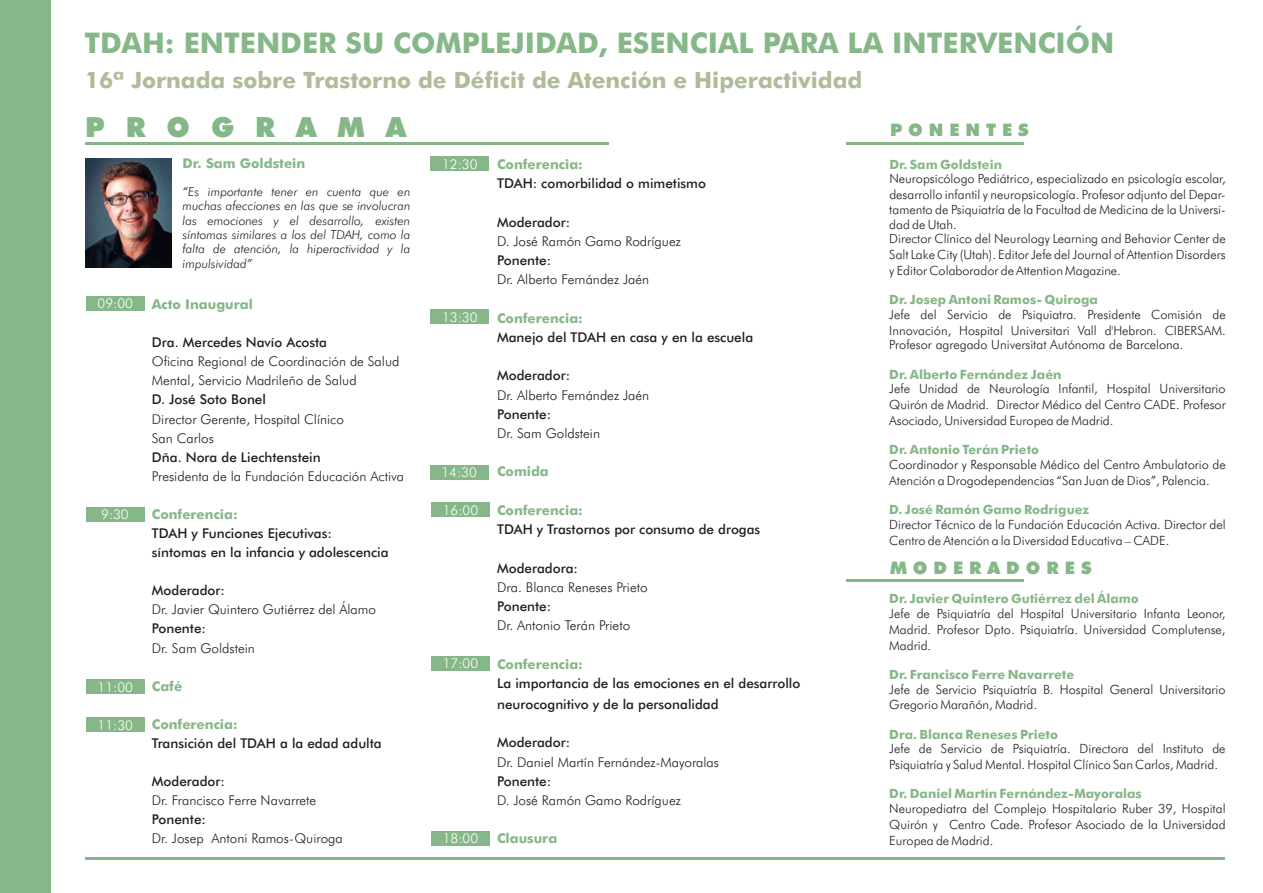
<style>
.page{position:relative;width:1263px;height:893px;background:#fff}
.page>*{position:absolute;margin:0;border:0;box-sizing:border-box;transform-origin:0 0}
.t1{font:700 28.5px "Futura BT";color:#86b788}
.t2{font:900 27.75px "Futura BT";letter-spacing:.76em;color:#86b788}
.t3{font:700 22.5px "Futura BT";color:#afbc9a}
.t4{font:900 17.25px "Futura BT";letter-spacing:.345em;color:#86b788}
.t5{font:300 13.5px/19px "Futura BT";color:#231f20}
.t6{font:500 13.5px/19px "Futura BT";color:#231f20}
.t7{font:700 13.5px "Futura BT";color:#86b788}
.t8{font:300 13.5px "Futura BT";color:#fff}
.t9{font:300 12.75px/15.9px "Futura BT";color:#231f20}
.t10{font:700 12.75px "Futura BT";color:#86b788}
.t11{font:italic 300 12.45px/14.2px "Futura BT";color:#231f20;text-align:justify}
</style>
<div class="page">
<div style="left:86px;top:296px;width:58px;height:15px;background:#86b788"></div>
<hr style="left:846px;top:142px;width:177px;height:3px;background:#86b788">
<hr style="left:846px;top:579px;width:177px;height:3px;background:#86b788">
<div style="left:0;top:0;width:51px;height:893px;background:#86b788"></div>
<hr style="left:85px;top:142px;width:523px;height:3px;background:#86b788">
<hr style="left:85px;top:857px;width:1140px;height:3px;background:#86b788">
<div style="left:430px;top:156px;width:59px;height:15px;background:#86b788"></div>
<div style="left:430px;top:309px;width:59px;height:15px;background:#86b788"></div>
<div style="left:430px;top:465px;width:59px;height:15px;background:#86b788"></div>
<div style="left:86px;top:507px;width:58px;height:14px;background:#86b788"></div>
<img style="left:85px;top:158px;width:86px;height:110px">
<div style="left:86px;top:679px;width:58px;height:15px;background:#86b788"></div>
<div style="left:86px;top:717px;width:58px;height:15px;background:#86b788"></div>
<div style="left:431px;top:502px;width:59px;height:15px;background:#86b788"></div>
<div style="left:431px;top:656px;width:59px;height:14px;background:#86b788"></div>
<div style="left:431px;top:831px;width:59px;height:14px;background:#86b788"></div>
<h1 class="t1" style="left:84px;top:31px;width:1031px">TDAH: ENTENDER SU COMPLEJIDAD, ESENCIAL PARA LA INTERVENCIÓN</h1>
<h3 class="t3" style="left:85px;top:70px;width:779px">16ª Jornada sobre Trastorno de Déficit de Atención e Hiperactividad</h3>
<h2 class="t2" style="left:85px;top:115px;width:323px">PROGRAMA</h2>
<p class="t8" style="left:98px;top:298px;width:37px">09:00</p>
<p class="t8" style="left:101px;top:509px;width:29px">9:30</p>
<p class="t8" style="left:98px;top:681px;width:37px">11:00</p>
<p class="t8" style="left:98px;top:719px;width:37px">11:30</p>
<p class="t7" style="left:183px;top:158px;width:124px">Dr. Sam Goldstein</p>
<p class="t11" style="left:183px;top:186px;width:229px">“Es importante tener en cuenta que en muchas afecciones en las que se involucran las emociones y el desarrollo, existen síntomas similares a los del TDAH, como la falta de atención, la hiperactividad y la impulsividad”</p>
<p class="t7" style="left:152px;top:299px;width:103px">Acto Inaugural</p>
<p class="t6" style="left:152px;top:334px;width:177px">Dra. Mercedes Navío Acosta</p>
<p class="t5" style="left:152px;top:353px;width:249px">Oficina Regional de Coordinación de Salud<br>Mental, Servicio Madrileño de Salud</p>
<p class="t6" style="left:152px;top:391px;width:116px">D. José Soto Bonel</p>
<p class="t5" style="left:152px;top:410px;width:194px">Director Gerente, Hospital Clínico<br>San Carlos</p>
<p class="t6" style="left:152px;top:449px;width:170px">Dña. Nora de Liechtenstein</p>
<p class="t5" style="left:152px;top:468px;width:254px">Presidenta de la Fundación Educación Activa</p>
<p class="t7" style="left:152px;top:509px;width:87px">Conferencia:</p>
<p class="t6" style="left:152px;top:525px;width:238px">TDAH y Funciones Ejecutivas: síntomas en la infancia y adolescencia</p>
<p class="t6" style="left:152px;top:582px;width:74px">Moderador:</p>
<p class="t5" style="left:152px;top:601px;width:226px">Dr. Javier Quintero Gutiérrez del Álamo</p>
<p class="t6" style="left:152px;top:620px;width:56px">Ponente:</p>
<p class="t5" style="left:152px;top:639px;width:104px">Dr. Sam Goldstein</p>
<p class="t7" style="left:152px;top:680px;width:32px">Café</p>
<p class="t7" style="left:152px;top:719px;width:87px">Conferencia:</p>
<p class="t6" style="left:152px;top:735px;width:231px">Transición del TDAH a la edad adulta</p>
<p class="t6" style="left:152px;top:773px;width:74px">Moderador:</p>
<p class="t5" style="left:152px;top:792px;width:166px">Dr. Francisco Ferre Navarrete</p>
<p class="t6" style="left:152px;top:811px;width:56px">Ponente:</p>
<p class="t5" style="left:152px;top:830px;width:192px">Dr. Josep Antoni Ramos-Quiroga</p>
<p class="t8" style="left:442px;top:158px;width:37px">12:30</p>
<p class="t8" style="left:442px;top:311px;width:37px">13:30</p>
<p class="t8" style="left:441px;top:467px;width:37px">14:30</p>
<p class="t8" style="left:443px;top:504px;width:37px">16:00</p>
<p class="t8" style="left:443px;top:658px;width:37px">17:00</p>
<p class="t8" style="left:443px;top:833px;width:37px">18:00</p>
<p class="t7" style="left:497px;top:159px;width:87px">Conferencia:</p>
<p class="t6" style="left:497px;top:175px;width:210px">TDAH: comorbilidad o mimetismo</p>
<p class="t6" style="left:497px;top:214px;width:74px">Moderador:</p>
<p class="t5" style="left:497px;top:233px;width:185px">D. José Ramón Gamo Rodríguez</p>
<p class="t6" style="left:497px;top:252px;width:56px">Ponente:</p>
<p class="t5" style="left:497px;top:271px;width:153px">Dr. Alberto Fernández Jaén</p>
<p class="t7" style="left:497px;top:312px;width:87px">Conferencia:</p>
<p class="t6" style="left:497px;top:329px;width:258px">Manejo del TDAH en casa y en la escuela</p>
<p class="t6" style="left:497px;top:367px;width:74px">Moderador:</p>
<p class="t5" style="left:497px;top:386px;width:153px">Dr. Alberto Fernández Jaén</p>
<p class="t6" style="left:497px;top:406px;width:56px">Ponente:</p>
<p class="t5" style="left:497px;top:425px;width:104px">Dr. Sam Goldstein</p>
<p class="t7" style="left:497px;top:466px;width:53px">Comida</p>
<p class="t7" style="left:497px;top:505px;width:87px">Conferencia:</p>
<p class="t6" style="left:497px;top:521px;width:265px">TDAH y Trastornos por consumo de drogas</p>
<p class="t6" style="left:497px;top:560px;width:82px">Moderadora:</p>
<p class="t5" style="left:497px;top:579px;width:152px">Dra. Blanca Reneses Prieto</p>
<p class="t6" style="left:497px;top:598px;width:56px">Ponente:</p>
<p class="t5" style="left:497px;top:617px;width:135px">Dr. Antonio Terán Prieto</p>
<p class="t7" style="left:497px;top:658px;width:87px">Conferencia:</p>
<p class="t6" style="left:497px;top:674px;width:305px;line-height:20.9px">La importancia de las emociones en el desarrollo neurocognitivo y de la personalidad</p>
<p class="t6" style="left:497px;top:734px;width:74px">Moderador:</p>
<p class="t5" style="left:497px;top:753px;width:223px">Dr. Daniel Martín Fernández-Mayoralas</p>
<p class="t6" style="left:497px;top:773px;width:56px">Ponente:</p>
<p class="t5" style="left:497px;top:792px;width:185px">D. José Ramón Gamo Rodríguez</p>
<p class="t7" style="left:497px;top:833px;width:62px">Clausura</p>
<h3 class="t4" style="left:890px;top:123px;width:140px">PONENTES</h3>
<p class="t10" style="left:889px;top:159px;width:114px">Dr. Sam Goldstein</p>
<p class="t9" style="left:889px;top:172px;width:338px">Neuropsicólogo Pediátrico, especializado en psicología escolar, desarrollo infantil y neuropsicología. Profesor adjunto del Depar-</p>
<p class="t9" style="left:889px;top:203px;width:338px;line-height:14.5px">tamento de Psiquiatría de la Facultad de Medicina de la Universi&shy;dad de Utah.<br>Director Clínico del Neurology Learning and Behavior Center de</p>
<p class="t9" style="left:889px;top:248px;width:338px">Salt Lake City (Utah). Editor Jefe del Journal of Attention Disorders y Editor Colaborador de Attention Magazine.</p>
<p class="t10" style="left:889px;top:295px;width:210px">Dr. Josep Antoni Ramos- Quiroga</p>
<p class="t9" style="left:889px;top:308px;width:338px">Jefe del Servicio de Psiquiatra. Presidente Comisión de<br>Innovación, Hospital Universitari Vall d'Hebron. CIBERSAM.</p>
<p class="t9" style="left:889px;top:338px;width:296px">Profesor agregado Universitat Autónoma de Barcelona.</p>
<p class="t10" style="left:889px;top:369px;width:174px">Dr. Alberto Fernández Jaén</p>
<p class="t9" style="left:889px;top:382px;width:338px;text-align:justify">Jefe Unidad de Neurología Infantil, Hospital Universitario Quirón de Madrid. Director Médico del Centro CADE. Profesor Asociado, Universidad Europea de Madrid.</p>
<p class="t10" style="left:889px;top:445px;width:151px">Dr. Antonio Terán Prieto</p>
<p class="t9" style="left:889px;top:458px;width:338px">Coordinador y Responsable Médico del Centro Ambulatorio de<br>Atención a Drogodependencias “San Juan de Dios”, Palencia.</p>
<p class="t10" style="left:889px;top:504px;width:202px">D. José Ramón Gamo Rodríguez</p>
<p class="t9" style="left:889px;top:517px;width:338px">Director Técnico de la Fundación Educación Activa. Director del<br>Centro de Atención a la Diversidad Educativa – CADE.</p>
<h3 class="t4" style="left:890px;top:561px;width:203px">MODERADORES</h3>
<p class="t10" style="left:889px;top:593px;width:251px">Dr. Javier Quintero Gutiérrez del Álamo</p>
<p class="t9" style="left:889px;top:606px;width:338px;text-align:justify">Jefe de Psiquiatría del Hospital Universitario Infanta Leonor, Madrid. Profesor Dpto. Psiquiatría. Universidad Complutense, Madrid.</p>
<p class="t10" style="left:889px;top:669px;width:186px">Dr. Francisco Ferre Navarrete</p>
<p class="t9" style="left:889px;top:682px;width:338px">Jefe de Servicio Psiquiatría B. Hospital General Universitario<br>Gregorio Marañón, Madrid.</p>
<p class="t10" style="left:889px;top:729px;width:170px">Dra. Blanca Reneses Prieto</p>
<p class="t9" style="left:889px;top:742px;width:338px">Jefe de Servicio de Psiquiatría. Directora del Instituto de<br>Psiquiatría y Salud Mental. Hospital Clínico San Carlos, Madrid.</p>
<p class="t10" style="left:889px;top:789px;width:254px">Dr. Daniel Martín Fernández-Mayoralas</p>
<p class="t9" style="left:889px;top:802px;width:338px;text-align:justify">Neuropediatra del Complejo Hospitalario Ruber 39, Hospital Quirón y Centro Cade. Profesor Asociado de la Universidad Europea de Madrid.</p>
</div>
